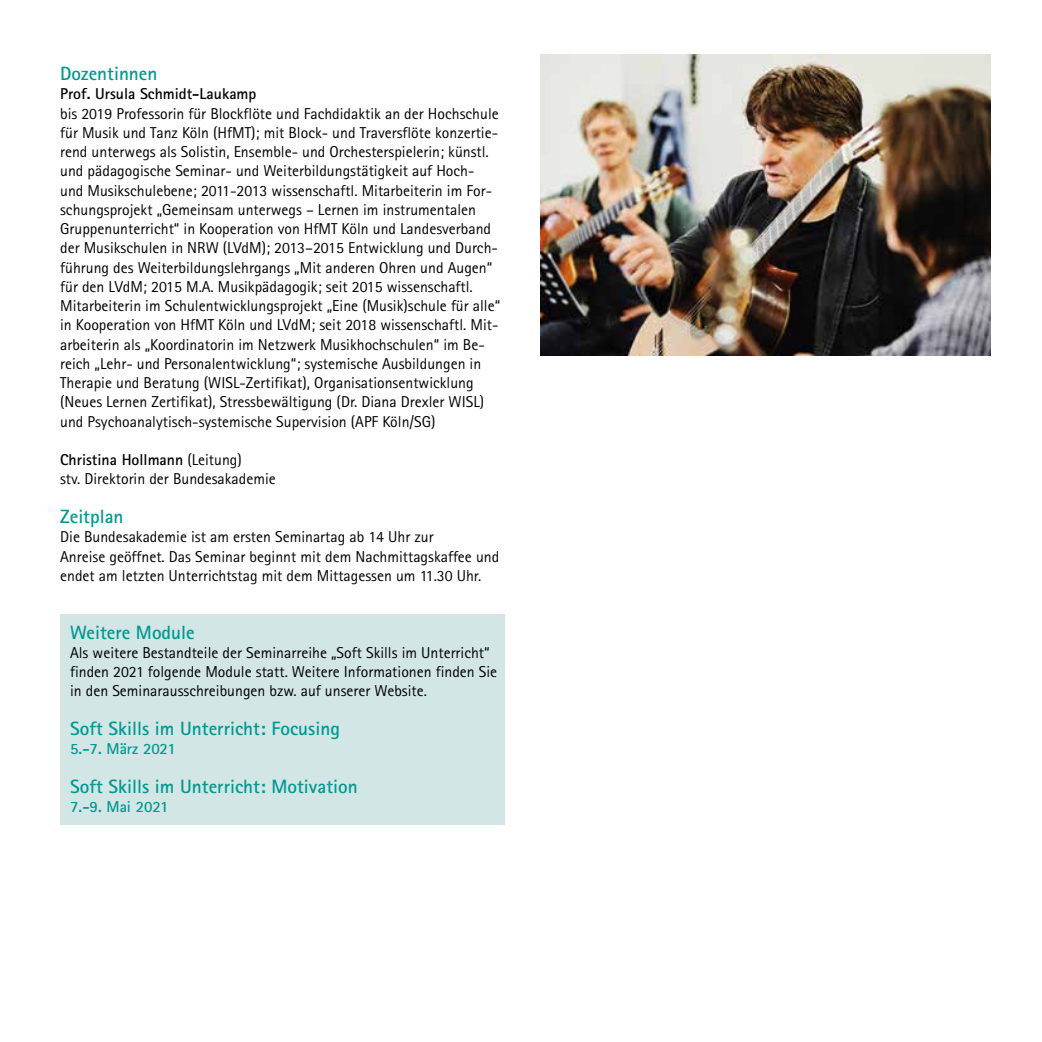
<style>
.page{position:relative;width:1042px;height:1042px;background:#fff}
.page>*{position:absolute;margin:0;border:0;box-sizing:border-box;transform-origin:0 0}
.t1{font:700 19.25px "Rotis Sans Serif Std";color:#009890}
.t2{font:15.75px/19.2px "Rotis Sans Serif Std";color:#000}
.t3{font:700 15.75px "Rotis Sans Serif Std";color:#000}
.t4{font:700 15.75px "Rotis Sans Serif Std";color:#009890}
.s1{font-weight:700}
</style>
<div class="page">
<img style="left:541px;top:55px;width:449px;height:301px">
<div style="left:60px;top:614px;width:444px;height:210px;background:#d2e6e5"></div>
<p class="t1" style="left:60px;top:61px;width:99px">Dozentinnen</p>
<p class="t3" style="left:60px;top:84px;width:198px">Prof. Ursula Schmidt-Laukamp</p>
<p class="t2" style="left:60px;top:104px;width:442px">bis 2019 Professorin für Blockflöte und Fachdidaktik an der Hochschule für Musik und Tanz Köln (HfMT); mit Block- und Traversflöte konzertie&shy;rend unterwegs als Solistin, Ensemble- und Orchesterspielerin; künstl. und pädagogische Seminar- und Weiterbildungstätigkeit auf Hoch&shy;und Musikschulebene; 2011-2013 wissenschaftl. Mitarbeiterin im For&shy;schungsprojekt „Gemeinsam unterwegs – Lernen im instrumentalen Gruppenunterricht“ in Kooperation von HfMT Köln und Landesverband der Musikschulen in NRW (LVdM); 2013–2015 Entwicklung und Durch&shy;führung des Weiterbildungslehrgangs „Mit anderen Ohren und Augen“ für den LVdM; 2015 M.A. Musikpädagogik; seit 2015 wissenschaftl.<br>Mitarbeiterin im Schulentwicklungsprojekt „Eine (Musik)schule für alle“ in Kooperation von HfMT Köln und LVdM; seit 2018 wissenschaftl. Mit&shy;arbeiterin als „Koordinatorin im Netzwerk Musikhochschulen“ im Be&shy;reich „Lehr- und Personalentwicklung“; systemische Ausbildungen in Therapie und Beratung (WISL-Zertifikat), Organisationsentwicklung (Neues Lernen Zertifikat), Stressbewältigung (Dr. Diana Drexler WISL) und Psychoanalytisch-systemische Supervision (APF Köln/SG)</p>
<p class="t2" style="left:60px;top:450px;width:217px"><span class="s1">Christina Hollmann</span> (Leitung)<br>stv. Direktorin der Bundesakademie</p>
<p class="t1" style="left:60px;top:504px;width:65px">Zeitplan</p>
<p class="t2" style="left:60px;top:527px;width:441px">Die Bundesakademie ist am ersten Seminartag ab 14 Uhr zur<br>Anreise geöffnet. Das Seminar beginnt mit dem Nachmittagskaffee und endet am letzten Unterrichtstag mit dem Mittagessen um 11.30 Uhr.</p>
<p class="t1" style="left:70px;top:620px;width:126px">Weitere Module</p>
<p class="t2" style="left:70px;top:643px;width:429px">Als weitere Bestandteile der Seminarreihe „Soft Skills im Unterricht“ finden 2021 folgende Module statt. Weitere Informationen finden Sie in den Seminarausschreibungen bzw. auf unserer Website.</p>
<p class="t1" style="left:70px;top:716px;width:271px">Soft Skills im Unterricht: Focusing</p>
<p class="t4" style="left:70px;top:739px;width:107px">5.-7. März 2021</p>
<p class="t1" style="left:70px;top:774px;width:289px">Soft Skills im Unterricht: Motivation</p>
<p class="t4" style="left:70px;top:796px;width:100px">7.-9. Mai 2021</p>
</div>
